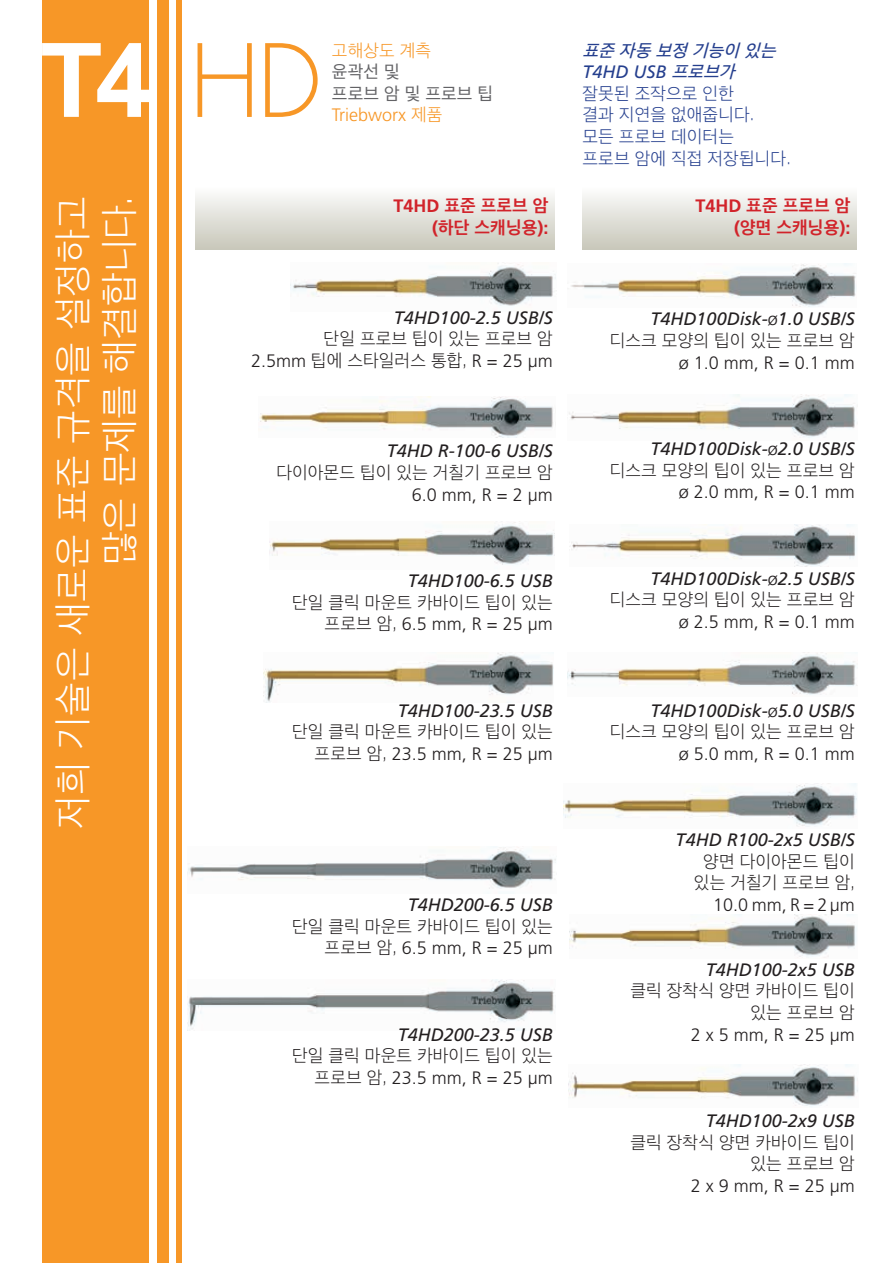
<style>
.page{position:relative;width:893px;height:1263px;background:#fff}
.page>*{position:absolute;margin:0;border:0;box-sizing:border-box;transform-origin:0 0}
.t1{font:300 97.8px "Futura";color:#f79727}
.t2{font:200 39px/46.8px "Apple SD Gothic Neo";letter-spacing:-.005em;color:#fff;text-align:right}
.t3{font:italic 18px "Frutiger";color:#231f20}
.t4{font:200 18px/21.6px "Apple SD Gothic Neo";letter-spacing:.01em;color:#231f20;text-align:right}
.t5{font:300 18px "Frutiger";color:#231f20}
.t6{font:200 18px/21.6px "Apple SD Gothic Neo";letter-spacing:.01em;color:#253f8e}
.t7{font:700 18px/21.6px "Apple SD Gothic Neo";letter-spacing:.01em;color:#d1232a;text-align:right}
.t8{font:18px/21.6px "Apple SD Gothic Neo";letter-spacing:.01em;color:#636366}
.t9{font:300 18px "Frutiger";color:#f79727}
.t10{font:italic 500 18px "Apple SD Gothic Neo";color:#253f8e}
.t11{font:italic 18px "Frutiger";color:#253f8e}
.t12{font:200 18px "Apple SD Gothic Neo";letter-spacing:.01em;color:#f79727}
.s1{font-family:"Arial";font-weight:700;font-size:103.05px;color:#fff}
.s2{font-family:"Arial";font-weight:700;font-size:102.6px;color:#fff}
.s3{font-family:"Apple SD Gothic Neo";font-weight:200}
.s4{font-family:"Frutiger"}
.s5{font-family:"Apple SD Gothic Neo";font-weight:500}
.s6{font-weight:300;font-style:normal}
</style>
<div class="page">
<div style="left:42px;top:0;width:106px;height:1263px;background:#f79727"></div>
<div style="left:157px;top:0;width:12px;height:1263px;background:#f79727"></div>
<div style="left:176px;top:0;width:6px;height:1263px;background:#f79727"></div>
<div style="left:196px;top:186px;width:359px;height:64px;background:linear-gradient(to bottom,#fdfefd,#c8c7ba)"></div>
<div style="left:583px;top:186px;width:274px;height:64px;background:linear-gradient(to bottom,#fdfefd,#c8c7ba)"></div>
<img style="left:292px;top:263px;width:264px;height:43px">
<img style="left:259px;top:396px;width:294px;height:42px">
<img style="left:270px;top:522px;width:285px;height:43px">
<img style="left:264px;top:652px;width:290px;height:51px">
<img style="left:187px;top:847px;width:369px;height:42px">
<img style="left:187px;top:979px;width:369px;height:51px">
<img style="left:571px;top:264px;width:285px;height:43px">
<img style="left:569px;top:394px;width:287px;height:44px">
<img style="left:571px;top:525px;width:285px;height:42px">
<img style="left:568px;top:652px;width:290px;height:43px">
<img style="left:563px;top:783px;width:294px;height:44px">
<img style="left:570px;top:914px;width:286px;height:44px">
<img style="left:568px;top:1064px;width:290px;height:43px">
<h1 class="t1" style="left:40px;top:19px;width:283px"><span class="s1">T</span><span class="s2">4</span> HD</h1>
<p class="t12" style="left:332px;top:36px;width:101px">고해상도 계측</p>
<p class="t8" style="left:332px;top:60px;width:163px">윤곽선 및<br>프로브 암 및 프로브 팁</p>
<p class="t9" style="left:332px;top:105px;width:112px">Triebworx <span class="s3">제품</span></p>
<h2 class="t2" style="left:46px;top:828px;width:633px;rotate:-90deg">저희 기술은 새로운 표준 규격을 설정하고 많은 문제를 해결합니다.</h2>
<p class="t7" style="left:393px;top:193px;width:157px"><span class="s4">T4HD</span> 표준 프로브 암 <span class="s4">(</span>하단 스캐닝용<span class="s4">):</span></p>
<p class="t3" style="left:394px;top:307px;width:161px">T4HD100-2.5 USB/S</p>
<p class="t4" style="left:324px;top:327px;width:231px">단일 프로브 팁이 있는 프로브 암</p>
<p class="t5" style="left:251px;top:351px;width:303px">2.5mm <span class="s3">팁에 스타일러스 통합,</span> R = 25 µm</p>
<p class="t3" style="left:387px;top:441px;width:168px">T4HD R-100-6 USB/S</p>
<p class="t4" style="left:276px;top:460px;width:278px">다이아몬드 팁이 있는 거칠기 프로브 암</p>
<p class="t5" style="left:412px;top:484px;width:142px">6.0 mm, R = 2 µm</p>
<p class="t3" style="left:408px;top:570px;width:147px">T4HD100-6.5 USB</p>
<p class="t4" style="left:292px;top:590px;width:262px">단일 클릭 마운트 카바이드 팁이 있는</p>
<p class="t5" style="left:325px;top:614px;width:230px"><span class="s3">프로브 암,</span> 6.5 mm, R = 25 µm</p>
<p class="t3" style="left:398px;top:700px;width:157px">T4HD100-23.5 USB</p>
<p class="t4" style="left:292px;top:719px;width:262px">단일 클릭 마운트 카바이드 팁이 있는</p>
<p class="t5" style="left:315px;top:743px;width:240px"><span class="s3">프로브 암,</span> 23.5 mm, R = 25 µm</p>
<p class="t3" style="left:408px;top:894px;width:147px">T4HD200-6.5 USB</p>
<p class="t4" style="left:292px;top:914px;width:262px">단일 클릭 마운트 카바이드 팁이 있는</p>
<p class="t5" style="left:325px;top:938px;width:230px"><span class="s3">프로브 암,</span> 6.5 mm, R = 25 µm</p>
<p class="t3" style="left:398px;top:1024px;width:157px">T4HD200-23.5 USB</p>
<p class="t4" style="left:292px;top:1043px;width:262px">단일 클릭 마운트 카바이드 팁이 있는</p>
<p class="t5" style="left:315px;top:1067px;width:240px"><span class="s3">프로브 암,</span> 23.5 mm, R = 25 µm</p>
<p class="t10" style="left:583px;top:36px;width:201px">표준 자동 보정 기능이 있는</p>
<p class="t11" style="left:583px;top:61px;width:160px">T4HD USB <span class="s5">프로브가</span></p>
<p class="t6" style="left:583px;top:81px;width:210px">잘못된 조작으로 인한<br>결과 지연을 없애줍니다.<br>모든 프로브 데이터는<br>프로브 암에 직접 저장됩니다.</p>
<p class="t7" style="left:695px;top:193px;width:157px"><span class="s4">T4HD</span> 표준 프로브 암 <span class="s4">(</span>양면 스캐닝용<span class="s4">):</span></p>
<p class="t3" style="left:651px;top:309px;width:206px">T4HD100Disk-<span class="s6">ø</span>1.0 USB/S</p>
<p class="t4" style="left:610px;top:328px;width:246px">디스크 모양의 팁이 있는 프로브 암</p>
<p class="t5" style="left:679px;top:352px;width:177px">ø 1.0 mm, R = 0.1 mm</p>
<p class="t3" style="left:651px;top:438px;width:206px">T4HD100Disk-<span class="s6">ø</span>2.0 USB/S</p>
<p class="t4" style="left:610px;top:458px;width:246px">디스크 모양의 팁이 있는 프로브 암</p>
<p class="t5" style="left:679px;top:482px;width:177px">ø 2.0 mm, R = 0.1 mm</p>
<p class="t3" style="left:651px;top:568px;width:206px">T4HD100Disk-<span class="s6">ø</span>2.5 USB/S</p>
<p class="t4" style="left:610px;top:587px;width:246px">디스크 모양의 팁이 있는 프로브 암</p>
<p class="t5" style="left:679px;top:611px;width:177px">ø 2.5 mm, R = 0.1 mm</p>
<p class="t3" style="left:651px;top:700px;width:206px">T4HD100Disk-<span class="s6">ø</span>5.0 USB/S</p>
<p class="t4" style="left:610px;top:719px;width:246px">디스크 모양의 팁이 있는 프로브 암</p>
<p class="t5" style="left:679px;top:743px;width:177px">ø 5.0 mm, R = 0.1 mm</p>
<p class="t3" style="left:676px;top:829px;width:181px">T4HD R100-2x5 USB/S</p>
<p class="t4" style="left:694px;top:849px;width:162px;text-align:center">양면 다이아몬드 팁이 있는 거칠기 프로브 암,</p>
<p class="t5" style="left:713px;top:895px;width:143px">10.0 mm, R = 2 µm</p>
<p class="t3" style="left:706px;top:959px;width:151px">T4HD100-2x5 USB</p>
<p class="t4" style="left:630px;top:979px;width:226px">클릭 장착식 양면 카바이드 팁이 있는 프로브 암</p>
<p class="t5" style="left:691px;top:1024px;width:165px">2 x 5 mm, R = 25 µm</p>
<p class="t3" style="left:706px;top:1110px;width:151px">T4HD100-2x9 USB</p>
<p class="t4" style="left:630px;top:1130px;width:226px">클릭 장착식 양면 카바이드 팁이 있는 프로브 암</p>
<p class="t5" style="left:691px;top:1175px;width:165px">2 x 9 mm, R = 25 µm</p>
</div>
